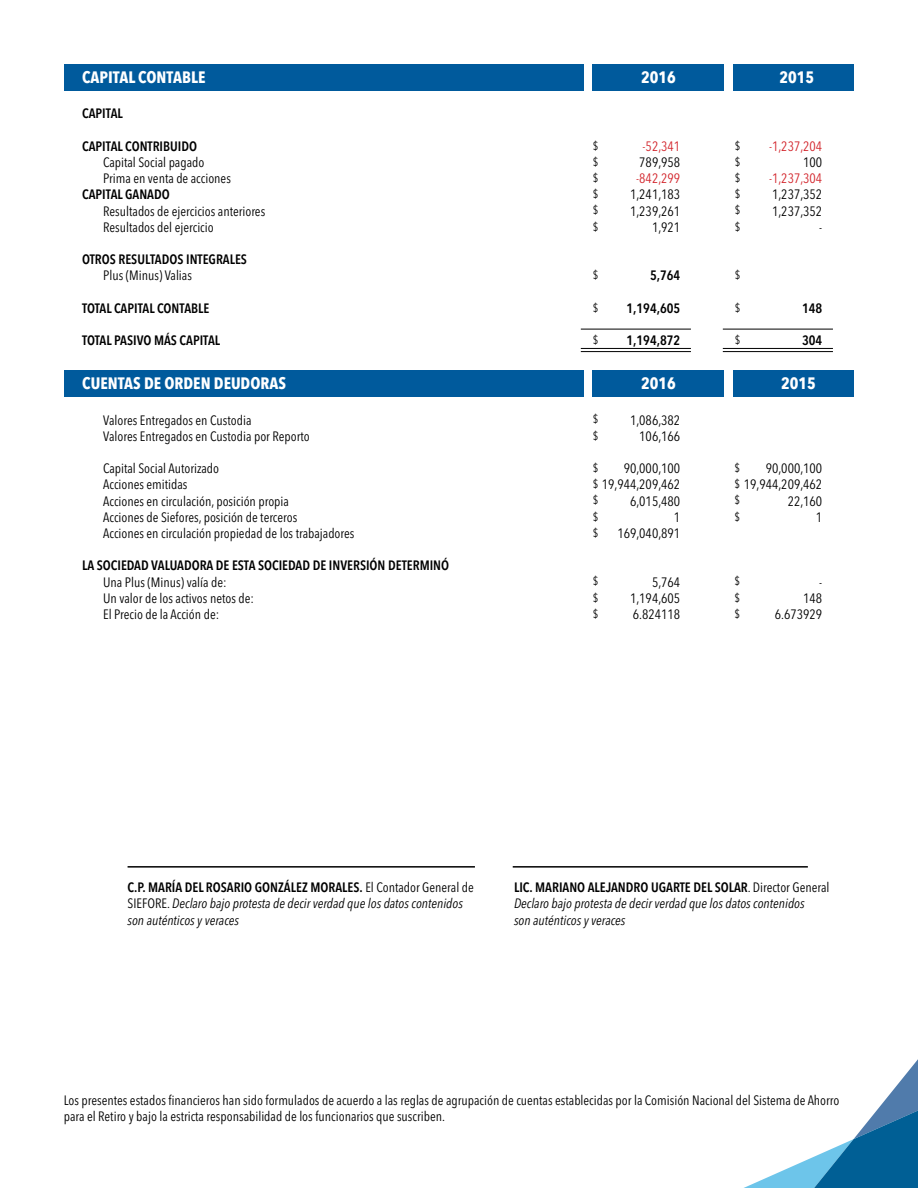
<style>
.page{position:relative;width:918px;height:1188px;background:#fff}
.page>*{position:absolute;margin:0;border:0;box-sizing:border-box;transform-origin:0 0}
.t1{font:700 16.5px "Avenir Next Condensed";color:#fff}
.t2{font:condensed 13.5px/16.2px "Avenir Next LT Pro";color:#000;text-align:right}
.t3{font:italic condensed 13.5px/16.2px "Avenir Next LT Pro";color:#000}
.t4{font:600 condensed 13.5px "Avenir Next LT Pro";color:#000}
.t5{font:condensed 13.5px "Avenir Next LT Pro";color:#d2232a}
.t6{font:condensed 12px/16.2px "Avenir Next LT Pro";color:#000;text-align:justify}
.s1{font-weight:600;font-style:normal}
.s2{font-style:normal}
</style>
<div class="page">
<svg style="left:744px;top:1059px;width:174px;height:129px"></svg>
<div style="left:64px;top:64px;width:519px;height:26px;background:#005a9c"></div>
<div style="left:64px;top:370px;width:519px;height:27px;background:#005a9c"></div>
<div style="left:733px;top:64px;width:121px;height:26px;background:#005a9c"></div>
<div style="left:734px;top:370px;width:120px;height:27px;background:#005a9c"></div>
<div style="left:593px;top:64px;width:131px;height:26px;background:#005a9c"></div>
<div style="left:593px;top:370px;width:131px;height:27px;background:#005a9c"></div>
<hr style="left:581px;top:329px;width:110px;height:1px;background:#000">
<hr style="left:581px;top:351px;width:110px;height:1px;background:#000">
<hr style="left:581px;top:348px;width:110px;height:1px;background:#000">
<hr style="left:723px;top:329px;width:110px;height:1px;background:#000">
<hr style="left:723px;top:351px;width:110px;height:1px;background:#000">
<hr style="left:723px;top:348px;width:110px;height:1px;background:#000">
<hr style="left:513px;top:866px;width:295px;height:2px;background:#000">
<hr style="left:128px;top:866px;width:347px;height:2px;background:#000">
<p class="t1" style="left:82px;top:67px;width:125px">CAPITAL CONTABLE</p>
<p class="t4" style="left:82px;top:105px;width:42px">CAPITAL</p>
<p class="t4" style="left:82px;top:138px;width:116px">CAPITAL CONTRIBUIDO</p>
<p class="t2" style="left:103px;top:154px;width:129px;text-align:left">Capital Social pagado<br>Prima en venta de acciones</p>
<p class="t4" style="left:82px;top:186px;width:89px">CAPITAL GANADO</p>
<p class="t2" style="left:103px;top:203px;width:164px;text-align:left">Resultados de ejercicios anteriores<br>Resultados del ejercicio</p>
<p class="t4" style="left:82px;top:251px;width:166px">OTROS RESULTADOS INTEGRALES</p>
<p class="t2" style="left:103px;top:267px;width:90px">Plus (Minus) Valias</p>
<p class="t4" style="left:82px;top:300px;width:129px">TOTAL CAPITAL CONTABLE</p>
<p class="t4" style="left:82px;top:332px;width:140px">TOTAL PASIVO MÁS CAPITAL</p>
<p class="t6" style="left:593px;top:137px;width:7px">$ $ $ $ $ $</p>
<p class="t6" style="left:593px;top:267px;width:7px">$</p>
<p class="t6" style="left:593px;top:299px;width:7px">$</p>
<p class="t6" style="left:593px;top:332px;width:7px">$</p>
<p class="t1" style="left:641px;top:67px;width:36px">2016</p>
<p class="t5" style="left:643px;top:138px;width:39px">-52,341</p>
<p class="t2" style="left:639px;top:154px;width:42px">789,958</p>
<p class="t5" style="left:636px;top:170px;width:46px">-842,299</p>
<p class="t2" style="left:630px;top:186px;width:52px">1,241,183<br>1,239,261<br>1,921</p>
<p class="t4" style="left:650px;top:267px;width:32px">5,764</p>
<p class="t4" style="left:626px;top:300px;width:55px">1,194,605</p>
<p class="t4" style="left:626px;top:332px;width:55px">1,194,872</p>
<p class="t6" style="left:735px;top:137px;width:7px">$ $ $ $ $ $</p>
<p class="t6" style="left:735px;top:267px;width:7px">$</p>
<p class="t6" style="left:735px;top:299px;width:7px">$</p>
<p class="t6" style="left:735px;top:332px;width:7px">$</p>
<p class="t1" style="left:780px;top:67px;width:36px">2015</p>
<p class="t5" style="left:769px;top:138px;width:55px">-1,237,204</p>
<p class="t2" style="left:803px;top:154px;width:21px">100</p>
<p class="t5" style="left:769px;top:170px;width:55px">-1,237,304</p>
<p class="t2" style="left:772px;top:186px;width:52px">1,237,352<br>1,237,352 -</p>
<p class="t4" style="left:802px;top:300px;width:22px">148</p>
<p class="t4" style="left:802px;top:332px;width:22px">304</p>
<p class="t1" style="left:82px;top:373px;width:205px">CUENTAS DE ORDEN DEUDORAS</p>
<p class="t1" style="left:781px;top:373px;width:36px">2015</p>
<p class="t1" style="left:641px;top:373px;width:36px">2016</p>
<p class="t2" style="left:103px;top:412px;width:208px;text-align:left">Valores Entregados en Custodia<br>Valores Entregados en Custodia por Reporto</p>
<p class="t2" style="left:103px;top:460px;width:253px;text-align:left">Capital Social Autorizado<br>Acciones emitidas<br>Acciones en circulación, posición propia<br>Acciones de Siefores, posición de terceros<br>Acciones en circulación propiedad de los trabajadores</p>
<p class="t4" style="left:82px;top:557px;width:368px">LA SOCIEDAD VALUADORA DE ESTA SOCIEDAD DE INVERSIÓN DETERMINÓ</p>
<p class="t2" style="left:103px;top:574px;width:152px;text-align:left">Una Plus (Minus) valía de:<br>Un valor de los activos netos de:<br>El Precio de la Acción de:</p>
<p class="t6" style="left:593px;top:411px;width:7px">$ $</p>
<p class="t6" style="left:593px;top:460px;width:7px">$ $ $ $ $</p>
<p class="t6" style="left:593px;top:573px;width:7px">$ $ $</p>
<p class="t2" style="left:630px;top:412px;width:52px">1,086,382<br>106,166</p>
<p class="t2" style="left:602px;top:460px;width:80px">90,000,100<br>19,944,209,462<br>6,015,480<br>1<br>169,040,891</p>
<p class="t2" style="left:630px;top:574px;width:52px;text-align:justify;text-indent:22px">5,764<br>1,194,605<br>6.824118</p>
<p class="t6" style="left:735px;top:460px;width:7px">$ $ $ $</p>
<p class="t2" style="left:744px;top:460px;width:80px">90,000,100<br>19,944,209,462<br>22,160<br>1</p>
<p class="t6" style="left:735px;top:573px;width:7px">$ $ $</p>
<p class="t2" style="left:775px;top:574px;width:49px">-<br>148<br>6.673929</p>
<p class="t3" style="left:128px;top:879px;width:348px"><span class="s1">C.P. MARÍA DEL ROSARIO GONZÁLEZ MORALES.</span> <span class="s2">El Contador General de<br>SIEFORE.</span> Declaro bajo protesta de decir verdad que los datos contenidos son auténticos y veraces</p>
<p class="t3" style="left:514px;top:879px;width:317px"><span class="s1">LIC. MARIANO ALEJANDRO UGARTE DEL SOLAR</span><span class="s2">. Director General<br></span>Declaro bajo protesta de decir verdad que los datos contenidos<br>son auténticos y veraces</p>
<p class="t2" style="left:64px;top:1092px;width:777px;text-align:left">Los presentes estados financieros han sido formulados de acuerdo a las reglas de agrupación de cuentas establecidas por la Comisión Nacional del Sistema de Ahorro para el Retiro y bajo la estricta responsabilidad de los funcionarios que suscriben.</p>
</div>
